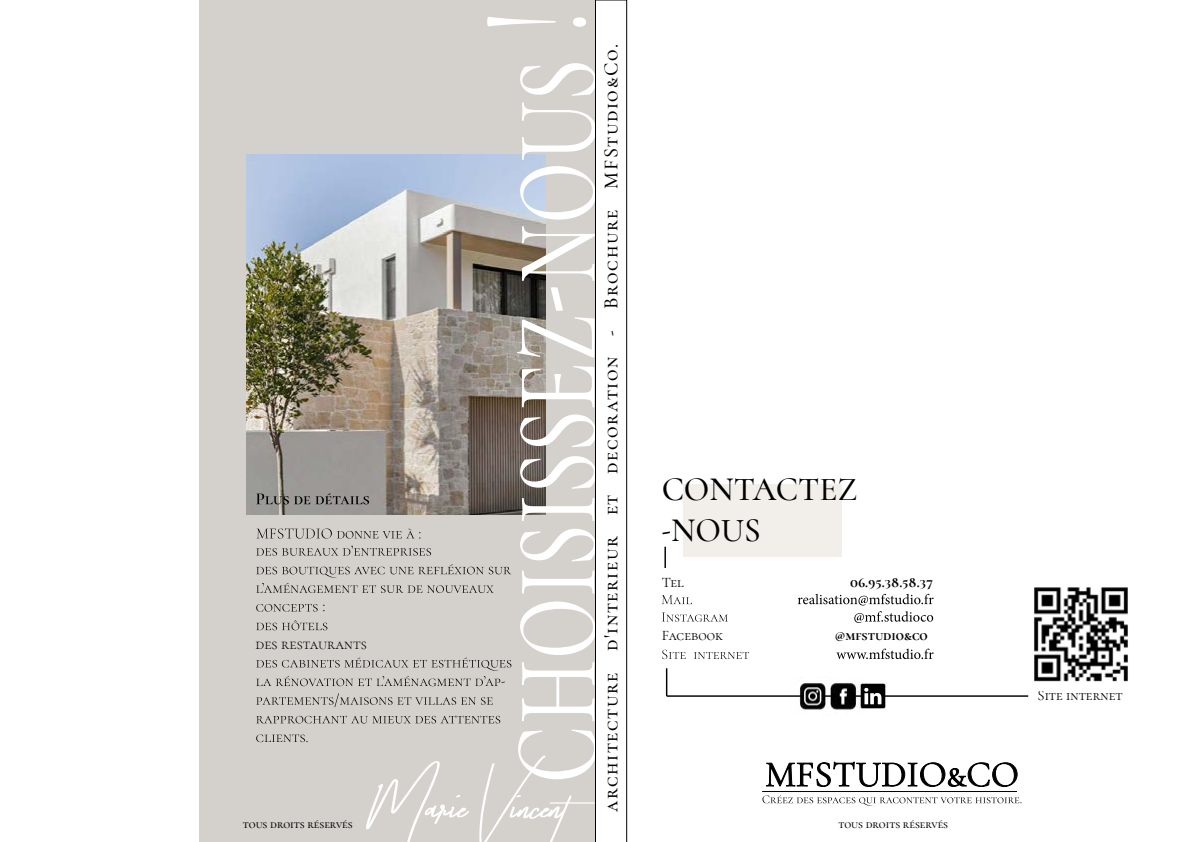
<style>
.page{position:relative;width:1191px;height:842px;background:#fff}
.page>*{position:absolute;margin:0;border:0;box-sizing:border-box;transform-origin:0 0}
.t1{font:154.6px "Cormorant SC";color:#fff;scale:.68 1}
.t2{font:72px "Takenby Vultures Demo";color:#fff}
.t3{font:500 33.3px/40px "Cormorant SC";color:#000}
.t4{font:500 20px "Cormorant SC";letter-spacing:.08em;color:#000}
.t5{font:300 15.5px "Cormorant SC";color:#000}
.t6{font:700 14.5px "Cormorant SC";color:#000}
.t7{font:14.5px "Cormorant SC";color:#000}
.t8{font:500 12px "Cormorant SC";color:#000}
.s1{font-size:158.7px}
</style>
<div class="page">
<svg style="left:662px;top:649px;width:271px;height:10px"></svg>
<svg style="left:662px;top:611px;width:271px;height:12px"></svg>
<svg style="left:662px;top:594px;width:271px;height:11px"></svg>
<svg style="left:666px;top:668px;width:1px;height:27px"></svg>
<hr style="left:666px;top:695px;width:362px;height:2px;background:#000">
<div style="left:683px;top:485px;width:158px;height:72px;background:#f2efea"></div>
<hr style="left:664px;top:547px;width:2px;height:21px;background:#000">
<img style="left:789px;top:677px;width:71px;height:34px">
<img style="left:859px;top:682px;width:27px;height:27px">
<img style="left:1034px;top:587px;width:94px;height:95px">
<div style="left:199px;top:0;width:396px;height:842px;background:#d4d1cd"></div>
<img style="left:247px;top:155px;width:298px;height:359px">
<svg style="left:256px;top:493px;width:113px;height:11px"></svg>
<svg style="left:256px;top:734px;width:51px;height:8px"></svg>
<svg style="left:256px;top:716px;width:244px;height:7px"></svg>
<svg style="left:256px;top:693px;width:236px;height:14px"></svg>
<svg style="left:256px;top:658px;width:255px;height:28px"></svg>
<svg style="left:256px;top:620px;width:71px;height:10px"></svg>
<svg style="left:256px;top:604px;width:62px;height:8px"></svg>
<svg style="left:256px;top:564px;width:255px;height:29px"></svg>
<svg style="left:256px;top:546px;width:175px;height:10px"></svg>
<svg style="left:257px;top:528px;width:163px;height:11px"></svg>
<svg style="left:762px;top:761px;width:259px;height:45px"></svg>
<hr style="left:762px;top:791px;width:255px;height:1px;background:#000">
<svg style="left:595px;top:0;width:32px;height:842px"></svg>
<h1 class="t1" style="left:451px;top:783px;width:1141px;rotate:-90deg"><span class="s1">c</span>hoisissez-nous !</h1>
<p class="t4" style="left:599px;top:812px;width:770px;rotate:-90deg">architecture d'interieur et decoration - Brochure MFStudio&amp;Co.</p>
<h3 class="t3" style="left:661px;top:470px;width:197px">CONTACTEZ -NOUS</h3>
<p class="t7" style="left:661px;top:573px;width:24px">Tel</p>
<p class="t6" style="left:850px;top:573px;width:85px">06.95.38.58.37</p>
<p class="t5" style="left:322px;top:597px;width:5px">:</p>
<p class="t7" style="left:661px;top:626px;width:63px">Facebook</p>
<p class="t6" style="left:835px;top:626px;width:94px">@mfstudio&amp;co</p>
<p class="t5" style="left:256px;top:634px;width:113px">des restaurants</p>
<h2 class="t2" style="left:373px;top:758px;width:277px">Marie Vincent</h2>
<p class="t8" style="left:243px;top:816px;width:111px">tous droits réservés</p>
<p class="t8" style="left:838px;top:816px;width:111px">tous droits réservés</p>
<p class="t7" style="left:1037px;top:687px;width:87px">Site internet</p>
</div>
